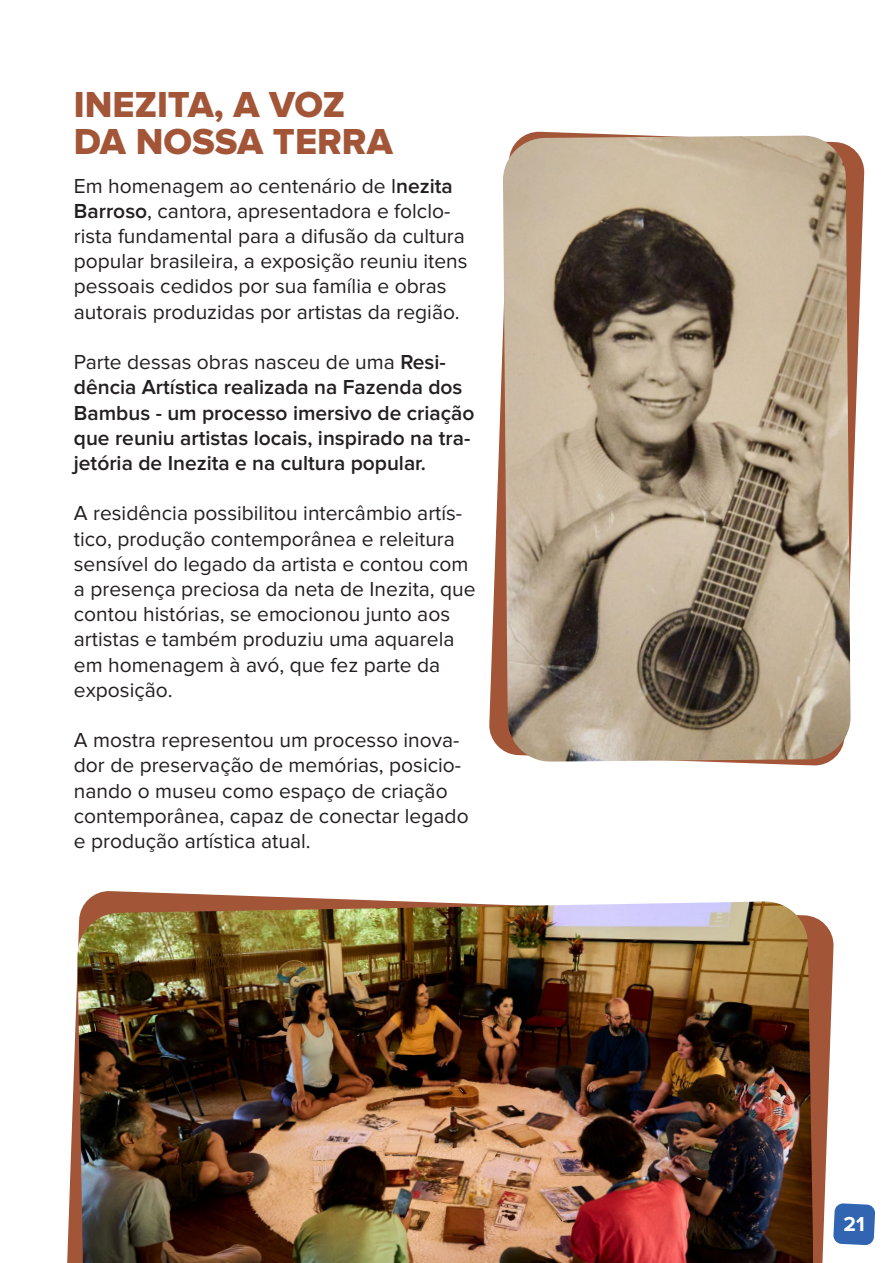
<style>
.page{position:relative;width:893px;height:1263px;background:#fff}
.page>*{position:absolute;margin:0;border:0;box-sizing:border-box;transform-origin:0 0}
.titulos{font:37.5px "Proxima Nova A Extrabld";color:#a35538}
.t1{font:21px/25.2px "Proxima Nova";color:#231f20}
.t2{font:600 21px/25.2px "Proxima Nova";color:#231f20}
.t3{font:700 21px "Proxima Nova";color:#fff}
.s1{font-weight:600}
.s2{font-weight:400}
</style>
<div class="page">
<svg style="left:834px;top:1203px;width:41px;height:42px;background:#4272b7"></svg>
<svg style="left:67px;top:891px;width:767px;height:372px"></svg>
<svg style="left:489px;top:131px;width:376px;height:635px"></svg>
<img style="left:503px;top:136px;width:348px;height:626px">
<img style="left:77px;top:901px;width:736px;height:362px">
<p class="titulos" style="left:74px;top:83px;width:273px">INEZITA, A VOZ</p>
<p class="titulos" style="left:74px;top:120px;width:320px">DA NOSSA TERRA</p>
<p class="t1" style="left:74px;top:174px;width:395px">Em homenagem ao centenário de I<span class="s1">nezita Barroso</span>, cantora, apresentadora e folclo&shy;rista fundamental para a difusão da cultura popular brasileira, a exposição reuniu itens pessoais cedidos por sua família e obras autorais produzidas por artistas da região.</p>
<p class="t2" style="left:74px;top:350px;width:402px"><span class="s2">Parte dessas obras nasceu de uma</span> Resi&shy;dência Artística realizada na Fazenda dos Bambus - um processo imersivo de criação que reuniu artistas locais, inspirado na tra&shy;jetória de Inezita e na cultura popular.</p>
<p class="t1" style="left:74px;top:502px;width:403px">A residência possibilitou intercâmbio artís&shy;tico, produção contemporânea e releitura sensível do legado da artista e contou com a presença preciosa da neta de Inezita, que contou histórias, se emocionou junto aos artistas e também produziu uma aquarela em homenagem à avó, que fez parte da exposição.</p>
<p class="t1" style="left:74px;top:728px;width:396px">A mostra representou um processo inova&shy;dor de preservação de memórias, posicio&shy;nando o museu como espaço de criação contemporânea, capaz de conectar legado e produção artística atual.</p>
<p class="t3" style="left:844px;top:1212px;width:23px">21</p>
</div>
